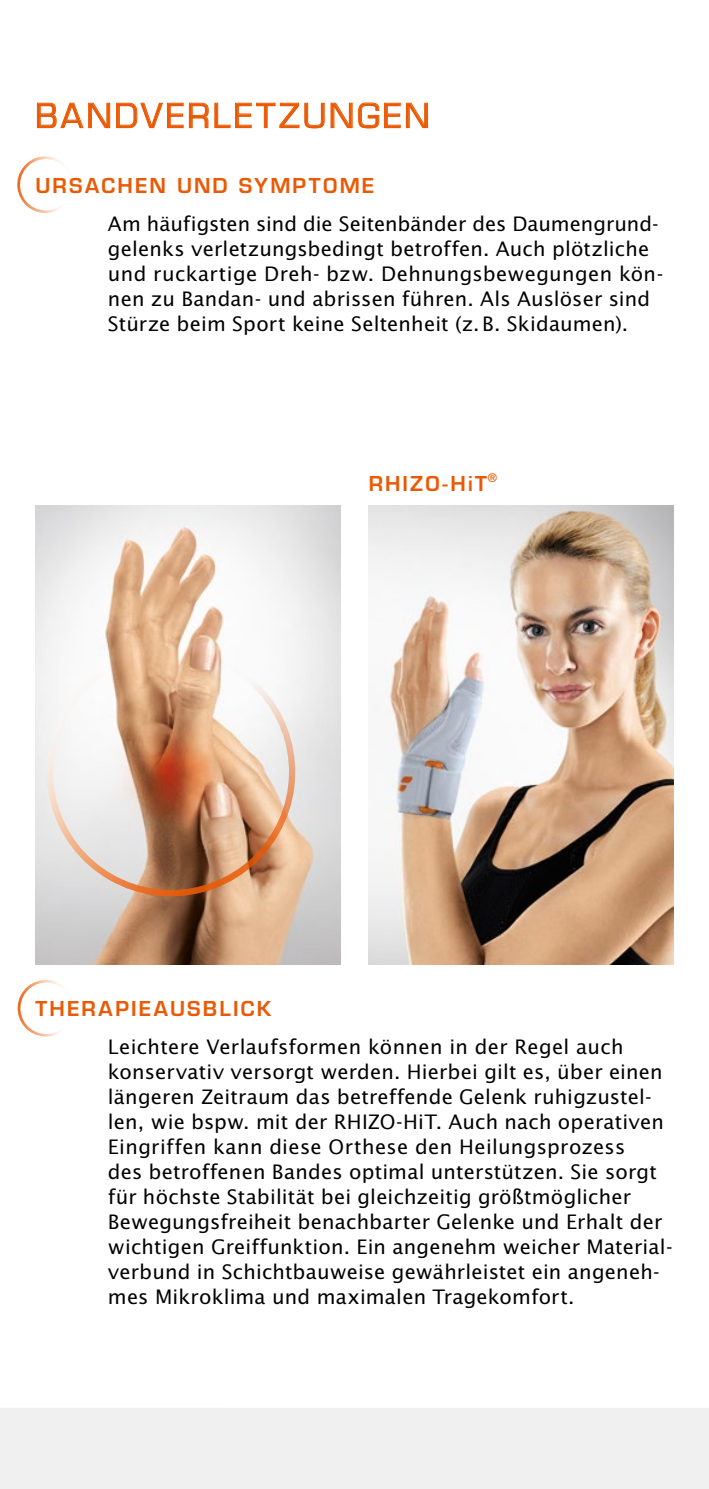
<style>
.page{position:relative;width:709px;height:1489px;background:#fff}
.page>*{position:absolute;margin:0;border:0;box-sizing:border-box;transform-origin:0 0}
.t1{font:32.5px "Eurostile";letter-spacing:.085em;color:#ea5a06}
.t2{font:20px/25px "Lucida Sans";letter-spacing:.005em;color:#000}
.t3{font:600 20px "Eurostile";letter-spacing:.11em;color:#ea5a06}
.t4{font:600 11.75px "Eurostile";color:#ea5a06}
</style>
<div class="page">
<img style="left:369px;top:505px;width:304px;height:459px">
<img style="left:35px;top:505px;width:305px;height:459px">
<div style="left:0;top:1408px;width:709px;height:80px;background:#f0f0f0"></div>
<svg style="left:37px;top:103px;width:73px;height:25px"></svg>
<svg style="left:116px;top:103px;width:209px;height:26px"></svg>
<svg style="left:331px;top:102px;width:97px;height:26px"></svg>
<svg style="left:17px;top:980px;width:47px;height:57px"></svg>
<svg style="left:17px;top:156px;width:46px;height:57px"></svg>
<svg style="left:35px;top:633px;width:283px;height:285px"></svg>
<h1 class="t1" style="left:35px;top:96px;width:396px">BANDVERLETZUNGEN</h1>
<p class="t3" style="left:35px;top:174px;width:340px">URSACHEN UND SYMPTOME</p>
<p class="t2" style="left:108px;top:210px;width:557px">Am häufigsten sind die Seitenbänder des Daumengrund&shy;gelenks verletzungsbedingt betroffen. Auch plötzliche und ruckartige Dreh- bzw. Dehnungsbewegungen kön&shy;nen zu Bandan- und abrissen führen. Als Auslöser sind Stürze beim Sport keine Seltenheit (z.B. Skidaumen).</p>
<p class="t3" style="left:369px;top:471px;width:120px">RHIZO-HiT</p>
<p class="t4" style="left:488px;top:470px;width:11px">®</p>
<p class="t3" style="left:35px;top:996px;width:237px">THERAPIEAUSBLICK</p>
<p class="t2" style="left:108px;top:1033px;width:566px">Leichtere Verlaufsformen können in der Regel auch konservativ versorgt werden. Hierbei gilt es, über einen längeren Zeitraum das betreffende Gelenk ruhigzustel&shy;len, wie bspw. mit der RHIZO-HiT. Auch nach operativen Eingriffen kann diese Orthese den Heilungsprozess<br>des betroffenen Bandes optimal unterstützen. Sie sorgt für höchste Stabilität bei gleichzeitig größtmöglicher Bewegungsfreiheit benachbarter Gelenke und Erhalt der wichtigen Greiffunktion. Ein angenehm weicher Material&shy;verbund in Schichtbauweise gewährleistet ein angeneh&shy;mes Mikroklima und maximalen Tragekomfort.</p>
</div>
